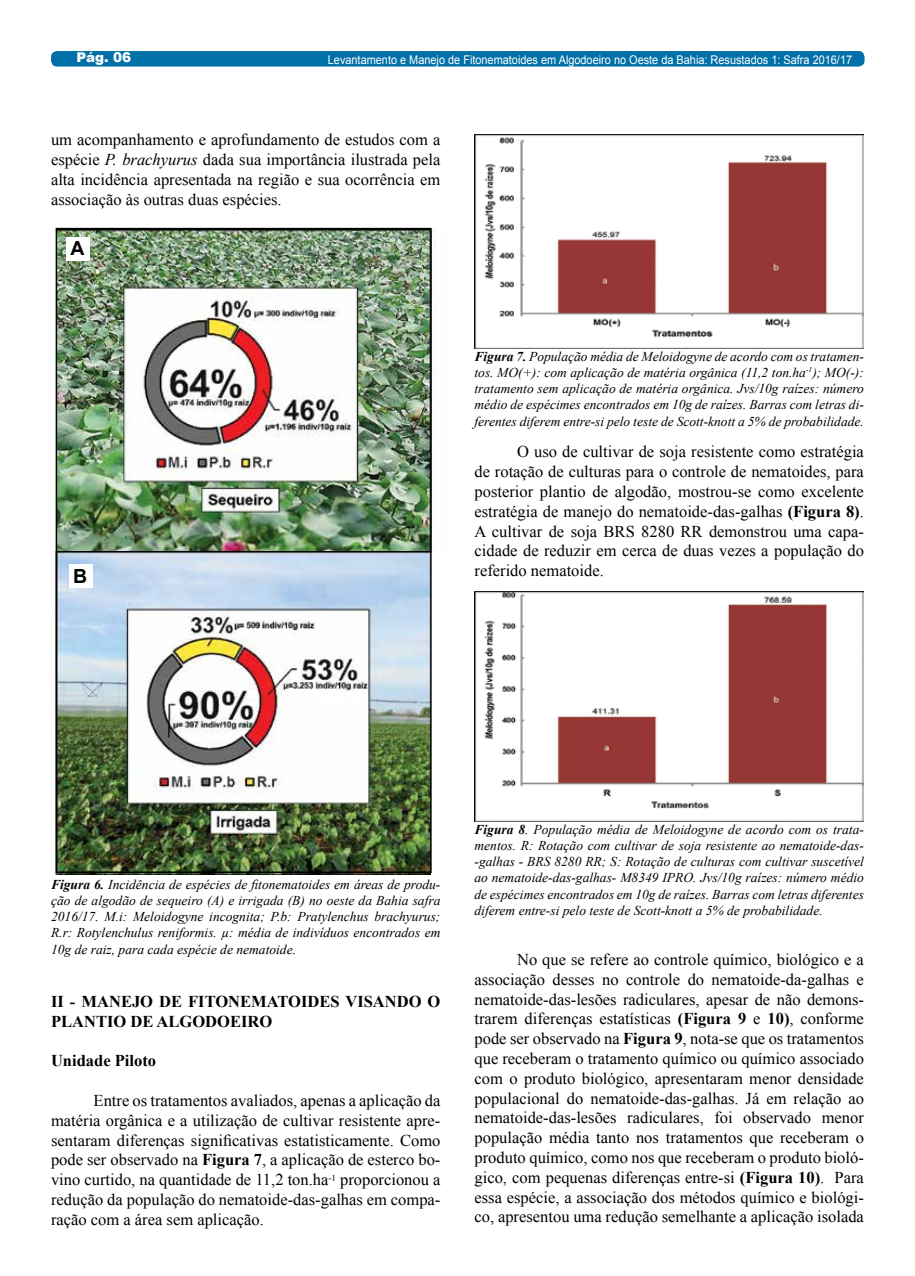
<style>
.page{position:relative;width:915px;height:1276px;background:#fff}
.page>*{position:absolute;margin:0;border:0;box-sizing:border-box;transform-origin:0 0}
.t1{font:700 19.5px "Arial";color:#000}
.t2{font:16.5px/19.8px "Times New Roman";color:#000;text-align:justify}
.t3{font:700 16.5px/19.8px "Times New Roman";color:#000}
.t4{font:italic 13.5px/16.2px "Times New Roman";color:#000;text-align:justify}
.t5{font:900 13.5px "Arial";color:#fff}
.t6{font:12px "Arial";color:#fff;scale:.91 1}
.s1{font-style:italic}
.s2{font-weight:700}
</style>
<div class="page">
<div style="left:51px;top:51px;width:813px;height:16px;background:#0070a8;border-radius:6px"></div>
<img style="left:59px;top:230px;width:377px;height:322px">
<img style="left:51px;top:551px;width:379px;height:323px">
<img style="left:474px;top:134px;width:389px;height:214px">
<img style="left:474px;top:592px;width:389px;height:230px">
<div style="left:56px;top:228px;width:375px;height:645px;border:2px solid #000"></div>
<div style="left:66px;top:237px;width:24px;height:23px;background:#fff"></div>
<div style="left:69px;top:564px;width:23px;height:23px;background:#fff"></div>
<p class="t5" style="left:76px;top:48px;width:56px">Pág. 06</p>
<p class="t6" style="left:328px;top:52px;width:577px">Levantamento e Manejo de Fitonematoides em Algodoeiro no Oeste da Bahia: Resustados 1: Safra 2016/17</p>
<p class="t2" style="left:51px;top:130px;width:391px">um acompanhamento e aprofundamento de estudos com a espécie <span class="s1">P. brachyurus</span> dada sua importância ilustrada pela alta incidência apresentada na região e sua ocorrência em associação às outras duas espécies.</p>
<p class="t1" style="left:71px;top:235px;width:16px">A</p>
<p class="t1" style="left:73px;top:563px;width:16px">B</p>
<p class="t4" style="left:474px;top:348px;width:391px"><span class="s2">Figura 7.</span> População média de Meloidogyne de acordo com os tratamen&shy;tos. MO(+): com aplicação de matéria orgânica (11,2 ton.ha<sup>-1</sup>); MO(-): tratamento sem aplicação de matéria orgânica. Jvs/10g raízes: número médio de espécimes encontrados em 10g de raízes. Barras com letras di&shy;ferentes diferem entre-si pelo teste de Scott-knott a 5% de probabilidade.</p>
<p class="t2" style="left:474px;top:442px;width:391px;text-indent:43px">O uso de cultivar de soja resistente como estratégia de rotação de culturas para o controle de nematoides, para posterior plantio de algodão, mostrou-se como excelente estratégia de manejo do nematoide-das-galhas <span class="s2">(Figura 8)</span>.<br>A cultivar de soja BRS 8280 RR demonstrou uma capa&shy;cidade de reduzir em cerca de duas vezes a população do referido nematoide.</p>
<p class="t4" style="left:51px;top:876px;width:391px"><span class="s2">Figura 6.</span> Incidência de espécies de fitonematoides em áreas de produ&shy;ção de algodão de sequeiro (A) e irrigada (B) no oeste da Bahia safra 2016/17. M.i: Meloidogyne incognita; P.b: Pratylenchus brachyurus; R.r: Rotylenchulus reniformis. µ: média de indivíduos encontrados em 10g de raiz, para cada espécie de nematoide.</p>
<p class="t3" style="left:51px;top:991px;width:391px">II - MANEJO DE FITONEMATOIDES VISANDO O<br>PLANTIO DE ALGODOEIRO</p>
<p class="t3" style="left:51px;top:1050px;width:106px">Unidade Piloto</p>
<p class="t2" style="left:51px;top:1090px;width:391px;text-indent:43px">Entre os tratamentos avaliados, apenas a aplicação da matéria orgânica e a utilização de cultivar resistente apre&shy;sentaram diferenças significativas estatisticamente. Como pode ser observado na <span class="s2">Figura 7</span>, a aplicação de esterco bo&shy;vino curtido, na quantidade de 11,2 ton.ha<sup>-1</sup> proporcionou a redução da população do nematoide-das-galhas em compa&shy;ração com a área sem aplicação.</p>
<p class="t4" style="left:474px;top:821px;width:391px"><span class="s2">Figura 8</span>. População média de Meloidogyne de acordo com os trata&shy;mentos. R: Rotação com cultivar de soja resistente ao nematoide-das--galhas - BRS 8280 RR; S: Rotação de culturas com cultivar suscetível ao nematoide-das-galhas- M8349 IPRO. Jvs/10g raízes: número médio de espécimes encontrados em 10g de raízes. Barras com letras diferentes diferem entre-si pelo teste de Scott-knott a 5% de probabilidade.</p>
<p class="t2" style="left:474px;top:949px;width:391px;text-indent:43px">No que se refere ao controle químico, biológico e a associação desses no controle do nematoide-da-galhas e nematoide-das-lesões radiculares, apesar de não demons&shy;trarem diferenças estatísticas <span class="s2">(Figura 9</span> e <span class="s2">10)</span>, conforme pode ser observado na <span class="s2">Figura 9</span>, nota-se que os tratamentos que receberam o tratamento químico ou químico associado com o produto biológico, apresentaram menor densidade populacional do nematoide-das-galhas. Já em relação ao nematoide-das-lesões radiculares, foi observado menor população média tanto nos tratamentos que receberam o produto químico, como nos que receberam o produto bioló&shy;gico, com pequenas diferenças entre-si <span class="s2">(Figura 10)</span>. Para essa espécie, a associação dos métodos químico e biológi&shy;co, apresentou uma redução semelhante a aplicação isolada</p>
</div>
